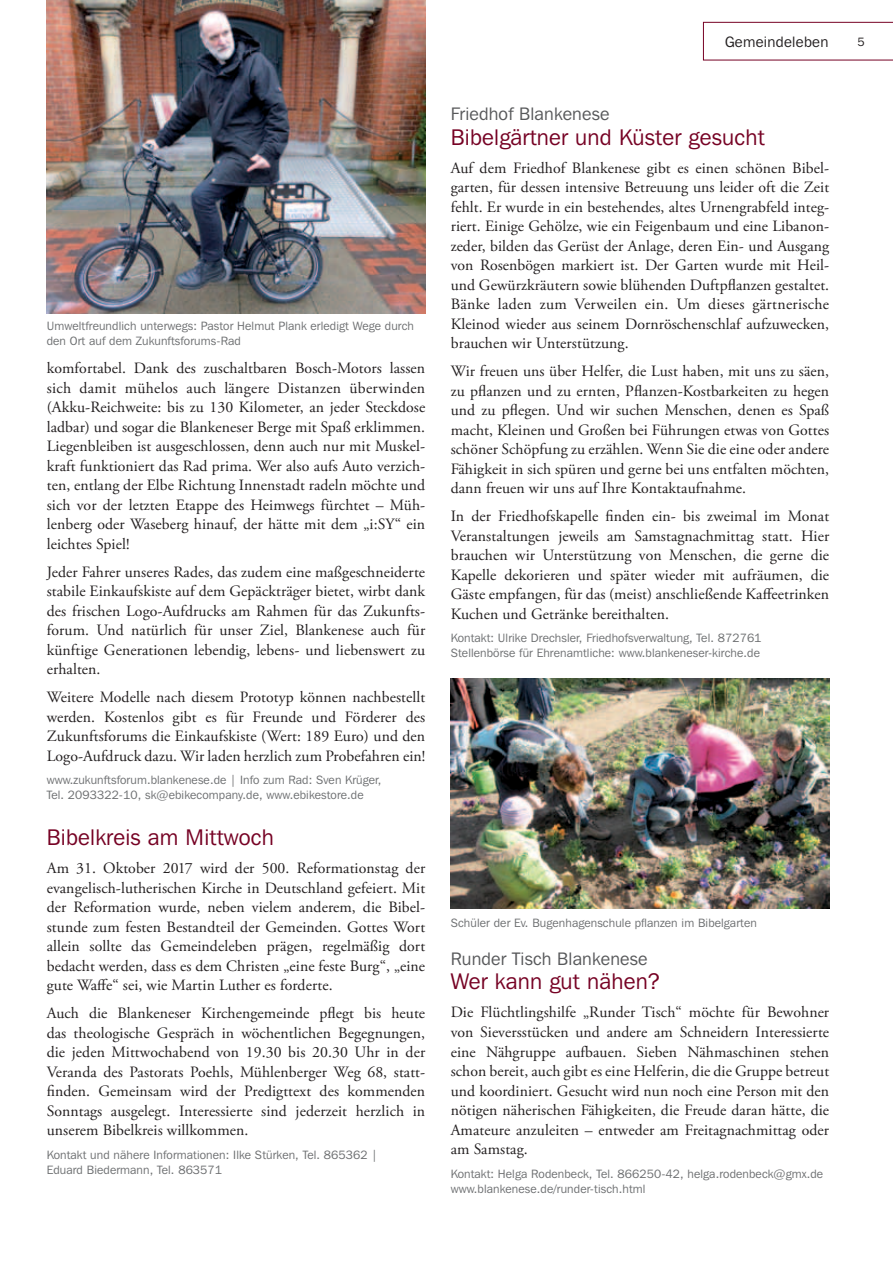
<style>
.page{position:relative;width:893px;height:1263px;background:#fff}
.page>*{position:absolute;margin:0;border:0;box-sizing:border-box;transform-origin:0 0}
.t1{font:22.5px "Franklin Gothic IT Cby BT";letter-spacing:.01em;color:#760224}
.t2{font:18px "Franklin Gothic IT Cby BT";letter-spacing:.01em;color:#58595b}
.t3{font:15.75px/19.5px "Adobe Garamond Pro";letter-spacing:.005em;color:#231f20;text-align:justify}
.t4{font:15px "Franklin Gothic IT Cby BT";letter-spacing:.02em;color:#231f20}
.t5{font:12px/15px "Franklin Gothic IT Cby BT";letter-spacing:.01em;color:#6d6f71}
.t6{font:12px "Franklin Gothic IT Cby BT";color:#231f20}
</style>
<div class="page">
<img style="left:451px;top:679px;width:378px;height:230px">
<img style="left:47px;top:0;width:378px;height:314px">
<svg style="left:703px;top:22px;width:190px;height:38px"></svg>
<p class="t5" style="left:47px;top:318px;width:369px">Umweltfreundlich unterwegs: Pastor Helmut Plank erledigt Wege durch den Ort auf dem Zukunftsforums-Rad</p>
<p class="t3" style="left:47px;top:359px;width:380px">komfortabel. Dank des zuschaltbaren Bosch-Motors lassen sich damit mühelos auch längere Distanzen überwinden (Akku-Reichweite: bis zu 130 Kilometer, an jeder Steckdose ladbar) und sogar die Blankeneser Berge mit Spaß erklimmen.<br>Liegenbleiben ist ausgeschlossen, denn auch nur mit Muskel&shy;kraft funktioniert das Rad prima. Wer also aufs Auto verzich&shy;ten, entlang der Elbe Richtung Innenstadt radeln möchte und sich vor der letzten Etappe des Heimwegs fürchtet – Müh&shy;lenberg oder Waseberg hinauf, der hätte mit dem „i:SY“ ein leichtes Spiel!</p>
<p class="t3" style="left:47px;top:563px;width:380px">Jeder Fahrer unseres Rades, das zudem eine maßgeschneiderte stabile Einkaufskiste auf dem Gepäckträger bietet, wirbt dank des frischen Logo-Aufdrucks am Rahmen für das Zukunfts&shy;forum. Und natürlich für unser Ziel, Blankenese auch für künftige Generationen lebendig, lebens- und liebenswert zu erhalten.</p>
<p class="t3" style="left:47px;top:688px;width:380px">Weitere Modelle nach diesem Prototyp können nachbestellt werden. Kostenlos gibt es für Freunde und Förderer des Zukunftsforums die Einkaufskiste (Wert: 189 Euro) und den Logo-Aufdruck dazu. Wir laden herzlich zum Probefahren ein!</p>
<p class="t5" style="left:47px;top:772px;width:336px">www.zukunftsforum.blankenese.de | Info zum Rad: Sven Krüger,<br>Tel. 2093322-10, sk@ebikecompany.de, www.ebikestore.de</p>
<h1 class="t1" style="left:47px;top:824px;width:229px">Bibelkreis am Mittwoch</h1>
<p class="t3" style="left:47px;top:859px;width:380px">Am 31. Oktober 2017 wird der 500. Reformationstag der evangelisch-lutherischen Kirche in Deutschland gefeiert. Mit der Reformation wurde, neben vielem anderem, die Bibel&shy;stunde zum festen Bestandteil der Gemeinden. Gottes Wort allein sollte das Gemeindeleben prägen, regelmäßig dort bedacht werden, dass es dem Christen „eine feste Burg“, „eine gute Waffe“ sei, wie Martin Luther es forderte.</p>
<p class="t3" style="left:47px;top:1004px;width:380px">Auch die Blankeneser Kirchengemeinde pflegt bis heute das theologische Gespräch in wöchentlichen Begegnungen, die jeden Mittwochabend von 19.30 bis 20.30 Uhr in der Veranda des Pastorats Poehls, Mühlenberger Weg 68, statt&shy;finden. Gemeinsam wird der Predigttext des kommenden Sonntags ausgelegt. Interessierte sind jederzeit herzlich in unserem Bibelkreis willkommen.</p>
<p class="t5" style="left:47px;top:1147px;width:332px">Kontakt und nähere Informationen: Ilke Stürken, Tel. 865362 |<br>Eduard Biedermann, Tel. 863571</p>
<p class="t4" style="left:725px;top:32px;width:105px">Gemeindeleben</p>
<p class="t6" style="left:857px;top:35px;width:9px">5</p>
<p class="t2" style="left:451px;top:103px;width:160px">Friedhof Blankenese</p>
<h1 class="t1" style="left:451px;top:123px;width:315px">Bibelgärtner und Küster gesucht</h1>
<p class="t3" style="left:451px;top:159px;width:380px">Auf dem Friedhof Blankenese gibt es einen schönen Bibel&shy;garten, für dessen intensive Betreuung uns leider oft die Zeit fehlt. Er wurde in ein bestehendes, altes Urnengrabfeld integ&shy;riert. Einige Gehölze, wie ein Feigenbaum und eine Libanon&shy;zeder, bilden das Gerüst der Anlage, deren Ein- und Ausgang von Rosenbögen markiert ist. Der Garten wurde mit Heil&shy;und Gewürzkräutern sowie blühenden Duftpflanzen gestaltet.<br>Bänke laden zum Verweilen ein. Um dieses gärtnerische Kleinod wieder aus seinem Dornröschenschlaf aufzuwecken, brauchen wir Unterstützung.</p>
<p class="t3" style="left:451px;top:362px;width:380px">Wir freuen uns über Helfer, die Lust haben, mit uns zu säen, zu pflanzen und zu ernten, Pflanzen-Kostbarkeiten zu hegen und zu pflegen. Und wir suchen Menschen, denen es Spaß macht, Kleinen und Großen bei Führungen etwas von Gottes schöner Schöpfung zu erzählen. Wenn Sie die eine oder andere Fähigkeit in sich spüren und gerne bei uns entfalten möchten, dann freuen wir uns auf Ihre Kontaktaufnahme.</p>
<p class="t3" style="left:451px;top:507px;width:380px">In der Friedhofskapelle finden ein- bis zweimal im Monat Veranstaltungen jeweils am Samstagnachmittag statt. Hier brauchen wir Unterstützung von Menschen, die gerne die Kapelle dekorieren und später wieder mit aufräumen, die Gäste empfangen, für das (meist) anschließende Kaffeetrinken Kuchen und Getränke bereithalten.</p>
<p class="t5" style="left:451px;top:630px;width:312px">Kontakt: Ulrike Drechsler, Friedhofsverwaltung, Tel. 872761<br>Stellenbörse für Ehrenamtliche: www.blankeneser-kirche.de</p>
<p class="t5" style="left:451px;top:915px;width:308px">Schüler der Ev. Bugenhagenschule pflanzen im Bibelgarten</p>
<p class="t2" style="left:451px;top:947px;width:198px">Runder Tisch Blankenese</p>
<h1 class="t1" style="left:451px;top:968px;width:211px">Wer kann gut nähen?</h1>
<p class="t3" style="left:451px;top:1003px;width:380px">Die Flüchtlingshilfe „Runder Tisch“ möchte für Bewohner von Sieversstücken und andere am Schneidern Interessierte eine Nähgruppe aufbauen. Sieben Nähmaschinen stehen schon bereit, auch gibt es eine Helferin, die die Gruppe betreut und koordiniert. Gesucht wird nun noch eine Person mit den nötigen näherischen Fähigkeiten, die Freude daran hätte, die Amateure anzuleiten – entweder am Freitagnachmittag oder am Samstag.</p>
<p class="t5" style="left:451px;top:1166px;width:374px">Kontakt: Helga Rodenbeck, Tel. 866250-42, helga.rodenbeck@gmx.de www.blankenese.de/runder-tisch.html</p>
</div>
